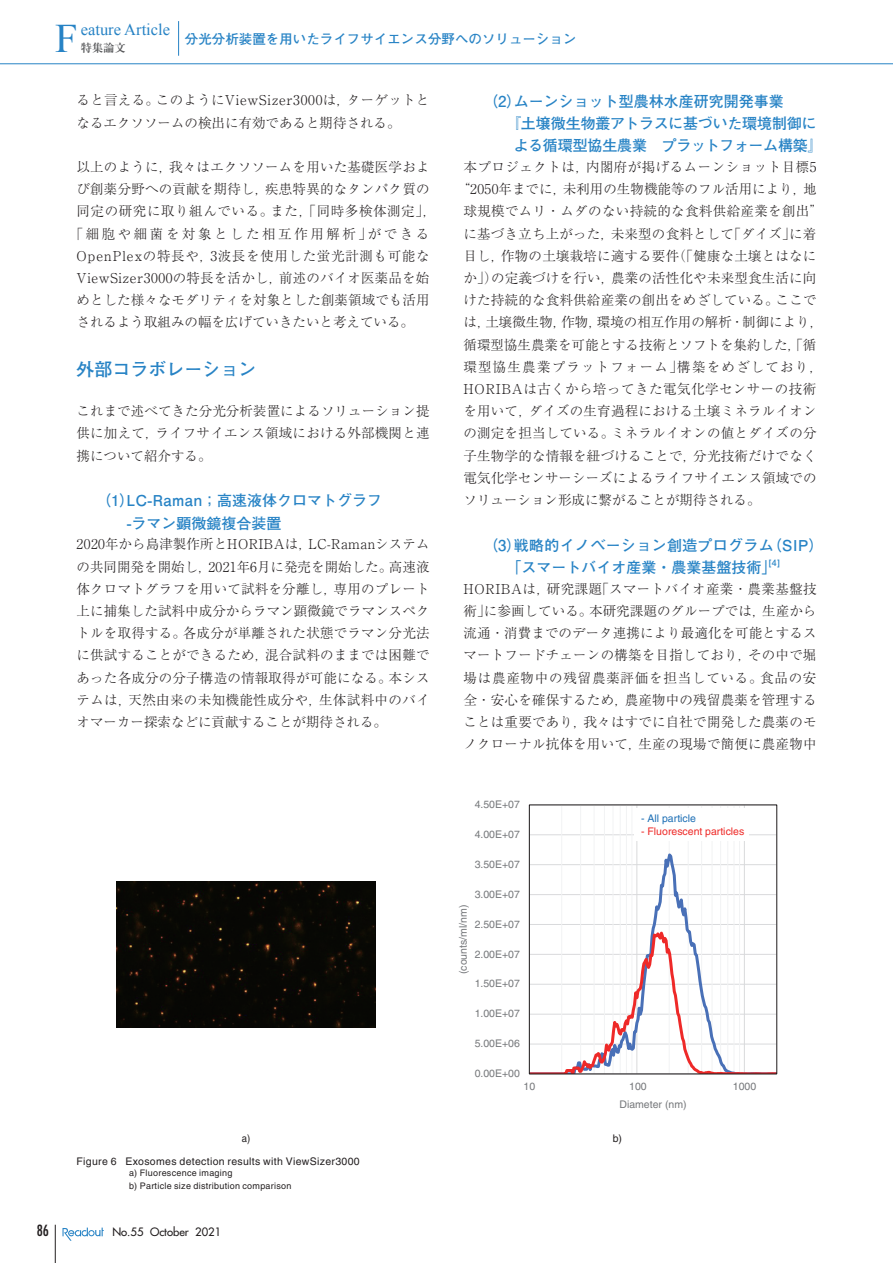
<style>
.page{position:relative;width:893px;height:1263px;background:#fff}
.page>*{position:absolute;margin:0;border:0;box-sizing:border-box;transform-origin:0 0}
.t1{font:40.5px "Times New Roman";color:#2783c5}
.t2{font:700 18px "Futo Go B101 Pro";color:#2783c5}
.t3{font:16.5px "Times New Roman";color:#2783c5}
.t4{font:700 15px/22.2px "Futo Go B101 Pro";color:#2783c5}
.t5{font:700 15px/22.2px "Futo Go B101 Pro";letter-spacing:.02em;color:#2783c5}
.t6{font:condensed 15px "Futura Std";color:#231f20}
.t7{font:300 13.5px/22.2px "Ryumin Pro";letter-spacing:.015em;color:#231f20;text-align:justify}
.t8{font:300 13.5px "Ryumin Pro";letter-spacing:.035em;color:#231f20}
.t9{font:300 13.5px "Ryumin Pro";letter-spacing:.05em;color:#231f20}
.t10{font:300 13.5px "Ryumin Pro";letter-spacing:.045em;color:#231f20}
.t11{font:300 13.5px "Ryumin Pro";letter-spacing:.09em;color:#231f20}
.t12{font:300 13.5px "Ryumin Pro";letter-spacing:.19em;color:#231f20}
.t13{font:700 13.35px "Futo Go B101 Pro";color:#2783c5}
.t14{font:500 11.25px "Futura Std";color:#231f20}
.t15{font:700 11.25px "Ryumin Pro";color:#57585a}
.t16{font:10.5px "Helvetica LT Std";color:#76787b}
.t17{font:10.5px "Helvetica LT Std";letter-spacing:.03em;color:#231f20}
.t18{font:10.5px "Helvetica LT Std";color:#ee2a28}
.t19{font:10.5px "Helvetica LT Std";color:#1d6fb5}
.t20{font:10.5px "Helvetica LT Std";letter-spacing:.03em;color:#231f20;scale:.91 1}
.t21{font:9px/12.3px "Helvetica LT Std";letter-spacing:.03em;color:#231f20}
.t22{font:700 8.7px "Futo Go B101 Pro";color:#2783c5}
</style>
<div class="page">
<hr style="left:0;top:63px;width:893px;height:1px;background:#2783c5">
<hr style="left:55px;top:1225px;width:1px;height:38px;background:#231f20">
<svg style="left:63px;top:1227px;width:41px;height:14px"></svg>
<hr style="left:178px;top:21px;width:1px;height:35px;background:#2783c5">
<hr style="left:529px;top:834px;width:248px;height:1px;background:#d9dadc">
<hr style="left:561px;top:805px;width:1px;height:269px;background:#f2f3f4">
<hr style="left:580px;top:805px;width:1px;height:269px;background:#f2f3f4">
<hr style="left:594px;top:805px;width:1px;height:269px;background:#f2f3f4">
<hr style="left:604px;top:805px;width:1px;height:269px;background:#f2f3f4">
<hr style="left:613px;top:805px;width:1px;height:269px;background:#f2f3f4">
<hr style="left:620px;top:805px;width:1px;height:269px;background:#f2f3f4">
<hr style="left:626px;top:805px;width:1px;height:269px;background:#f2f3f4">
<hr style="left:632px;top:805px;width:1px;height:269px;background:#f2f3f4">
<hr style="left:669px;top:805px;width:1px;height:269px;background:#f2f3f4">
<hr style="left:688px;top:805px;width:1px;height:269px;background:#f2f3f4">
<hr style="left:701px;top:805px;width:1px;height:269px;background:#f2f3f4">
<hr style="left:712px;top:805px;width:1px;height:269px;background:#f2f3f4">
<hr style="left:720px;top:805px;width:1px;height:269px;background:#f2f3f4">
<hr style="left:727px;top:805px;width:1px;height:269px;background:#f2f3f4">
<hr style="left:734px;top:805px;width:1px;height:269px;background:#f2f3f4">
<hr style="left:739px;top:805px;width:1px;height:269px;background:#f2f3f4">
<hr style="left:636px;top:805px;width:1px;height:269px;background:#d9dadc">
<hr style="left:744px;top:805px;width:1px;height:269px;background:#d9dadc">
<img style="left:116px;top:882px;width:260px;height:146px">
<svg style="left:531px;top:841px;width:244px;height:81px"></svg>
<svg style="left:531px;top:922px;width:244px;height:150px"></svg>
<div style="left:634px;top:809px;width:115px;height:32px;background:#fff"></div>
<h1 class="t1" style="left:55px;top:11px;width:24px">F</h1>
<p class="t3" style="left:81px;top:19px;width:91px">eature Article</p>
<p class="t15" style="left:81px;top:39px;width:46px">特集論文</p>
<p class="t13" style="left:185px;top:28px;width:393px">分光分析装置を用いたライフサイエンス分野へのソリューション</p>
<p class="t7" style="left:77px;top:88px;width:354px">ると言える。このようにViewSizer3000は，ターゲットとなるエクソソームの検出に有効であると期待される。</p>
<p class="t7" style="left:77px;top:155px;width:355px">以上のように，我々はエクソソームを用いた基礎医学およ</p>
<p class="t7" style="left:77px;top:177px;width:355px">び創薬分野への貢献を期待し，疾患特異的なタンパク質の</p>
<p class="t10" style="left:77px;top:201px;width:361px">同定の研究に取り組んでいる。また，「同時多検体測定」，</p>
<p class="t12" style="left:70px;top:223px;width:361px">「細胞や細菌を対象とした相互作用解析」ができる</p>
<p class="t9" style="left:77px;top:245px;width:354px">OpenPlexの特長や，3波長を使用した蛍光計測も可能な</p>
<p class="t7" style="left:77px;top:266px;width:354px">ViewSizer3000の特長を活かし，前述のバイオ医薬品を始</p>
<p class="t7" style="left:77px;top:288px;width:355px">めとした様々なモダリティを対象とした創薬領域でも活用</p>
<p class="t7" style="left:77px;top:310px;width:339px">されるよう取組みの幅を広げていきたいと考えている。</p>
<h2 class="t2" style="left:77px;top:355px;width:182px">外部コラボレーション</h2>
<p class="t7" style="left:77px;top:399px;width:355px">これまで述べてきた分光分析装置によるソリューション提供に加えて，ライフサイエンス領域における外部機関と連携について紹介する。</p>
<p class="t4" style="left:127px;top:488px;width:257px;text-indent:-31px">（1）LC-Raman；高速液体クロマトグラフ-ラマン顕微鏡複合装置</p>
<p class="t7" style="left:77px;top:532px;width:355px">2020年から島津製作所とHORIBAは，LC-Ramanシステムの共同開発を開始し，2021年6月に発売を開始した。高速液体クロマトグラフを用いて試料を分離し，専用のプレート上に捕集した試料中成分からラマン顕微鏡でラマンスペクトルを取得する。各成分が単離された状態でラマン分光法に供試することができるため，混合試料のままでは困難であった各成分の分子構造の情報取得が可能になる。本システムは，天然由来の未知機能性成分や，生体試料中のバイオマーカー探索などに貢献することが期待される。</p>
<p class="t4" style="left:483px;top:88px;width:302px">（2）ムーンショット型農林水産研究開発事業</p>
<p class="t4" style="left:506px;top:110px;width:312px">『土壌微生物叢アトラスに基づいた環境制御に</p>
<p class="t4" style="left:514px;top:132px;width:311px">よる循環型協生農業　プラットフォーム構築』</p>
<p class="t8" style="left:463px;top:156px;width:355px">本プロジェクトは，内閣府が掲げるムーンショット目標5</p>
<p class="t7" style="left:457px;top:177px;width:361px">“2050年までに，未利用の生物機能等のフル活用により，地</p>
<p class="t7" style="left:463px;top:199px;width:361px">球規模でムリ・ムダのない持続的な食料供給産業を創出”</p>
<p class="t7" style="left:463px;top:221px;width:354px">に基づき立ち上がった，未来型の食料として「ダイズ」に着</p>
<p class="t7" style="left:463px;top:244px;width:354px">目し，作物の土壌栽培に適する要件（「健康な土壌とはなに</p>
<p class="t7" style="left:463px;top:266px;width:354px">か」）の定義づけを行い，農業の活性化や未来型食生活に向</p>
<p class="t7" style="left:463px;top:288px;width:355px">けた持続的な食料供給産業の創出をめざしている。ここで</p>
<p class="t7" style="left:463px;top:310px;width:361px">は，土壌微生物，作物，環境の相互作用の解析・制御により，</p>
<p class="t7" style="left:463px;top:332px;width:354px">循環型協生農業を可能とする技術とソフトを集約した，「循</p>
<p class="t11" style="left:463px;top:356px;width:361px">環型協生農業プラットフォーム」構築をめざしており，</p>
<p class="t8" style="left:463px;top:378px;width:354px">HORIBAは古くから培ってきた電気化学センサーの技術</p>
<p class="t7" style="left:463px;top:399px;width:355px">を用いて，ダイズの生育過程における土壌ミネラルイオン</p>
<p class="t7" style="left:463px;top:421px;width:355px">の測定を担当している。ミネラルイオンの値とダイズの分</p>
<p class="t7" style="left:463px;top:443px;width:355px">子生物学的な情報を紐づけることで，分光技術だけでなく</p>
<p class="t7" style="left:463px;top:466px;width:355px">電気化学センサーシーズによるライフサイエンス領域での</p>
<p class="t7" style="left:463px;top:488px;width:298px">ソリューション形成に繋がることが期待される。</p>
<p class="t5" style="left:506px;top:532px;width:319px;text-indent:-23px">（3）戦略的イノベーション創造プログラム（SIP）「スマートバイオ産業・農業基盤技術」</p>
<p class="t22" style="left:769px;top:555px;width:12px">[4]</p>
<p class="t7" style="left:463px;top:577px;width:355px">HORIBAは，研究課題「スマートバイオ産業・農業基盤技術」に参画している。本研究課題のグループでは，生産から流通・消費までのデータ連携により最適化を可能とするスマートフードチェーンの構築を目指しており，その中で堀場は農産物中の残留農薬評価を担当している。食品の安全・安心を確保するため，農産物中の残留農薬を管理することは重要であり，我々はすでに自社で開発した農薬のモノクローナル抗体を用いて，生産の現場で簡便に農産物中</p>
<p class="t16" style="left:475px;top:798px;width:47px">4.50E+07</p>
<p class="t16" style="left:475px;top:828px;width:47px">4.00E+07</p>
<p class="t16" style="left:475px;top:858px;width:47px">3.50E+07</p>
<p class="t16" style="left:475px;top:888px;width:47px">3.00E+07</p>
<p class="t16" style="left:457px;top:974px;width:71px;rotate:-90deg">(counts/ml/nm)</p>
<p class="t16" style="left:475px;top:918px;width:47px">2.50E+07</p>
<p class="t16" style="left:475px;top:948px;width:47px">2.00E+07</p>
<p class="t16" style="left:475px;top:978px;width:47px">1.50E+07</p>
<p class="t16" style="left:475px;top:1007px;width:47px">1.00E+07</p>
<p class="t16" style="left:475px;top:1037px;width:47px">5.00E+06</p>
<p class="t16" style="left:475px;top:1067px;width:47px">0.00E+00</p>
<p class="t19" style="left:641px;top:812px;width:56px">- All particle</p>
<p class="t18" style="left:641px;top:825px;width:105px">- Fluorescent particles</p>
<p class="t16" style="left:523px;top:1081px;width:13px">10</p>
<p class="t16" style="left:629px;top:1081px;width:19px">100</p>
<p class="t16" style="left:733px;top:1081px;width:25px">1000</p>
<p class="t16" style="left:619px;top:1098px;width:69px">Diameter (nm)</p>
<p class="t20" style="left:242px;top:1132px;width:11px">a)</p>
<p class="t17" style="left:613px;top:1132px;width:11px">b)</p>
<p class="t17" style="left:77px;top:1155px;width:285px">Figure 6 Exosomes detection results with ViewSizer3000</p>
<p class="t21" style="left:129px;top:1167px;width:164px">a) Fluorescence imaging<br>b) Particle size distribution comparison</p>
<p class="t6" style="left:37px;top:1222px;width:14px">86</p>
<p class="t14" style="left:112px;top:1225px;width:110px">No.55 October 2021</p>
</div>
